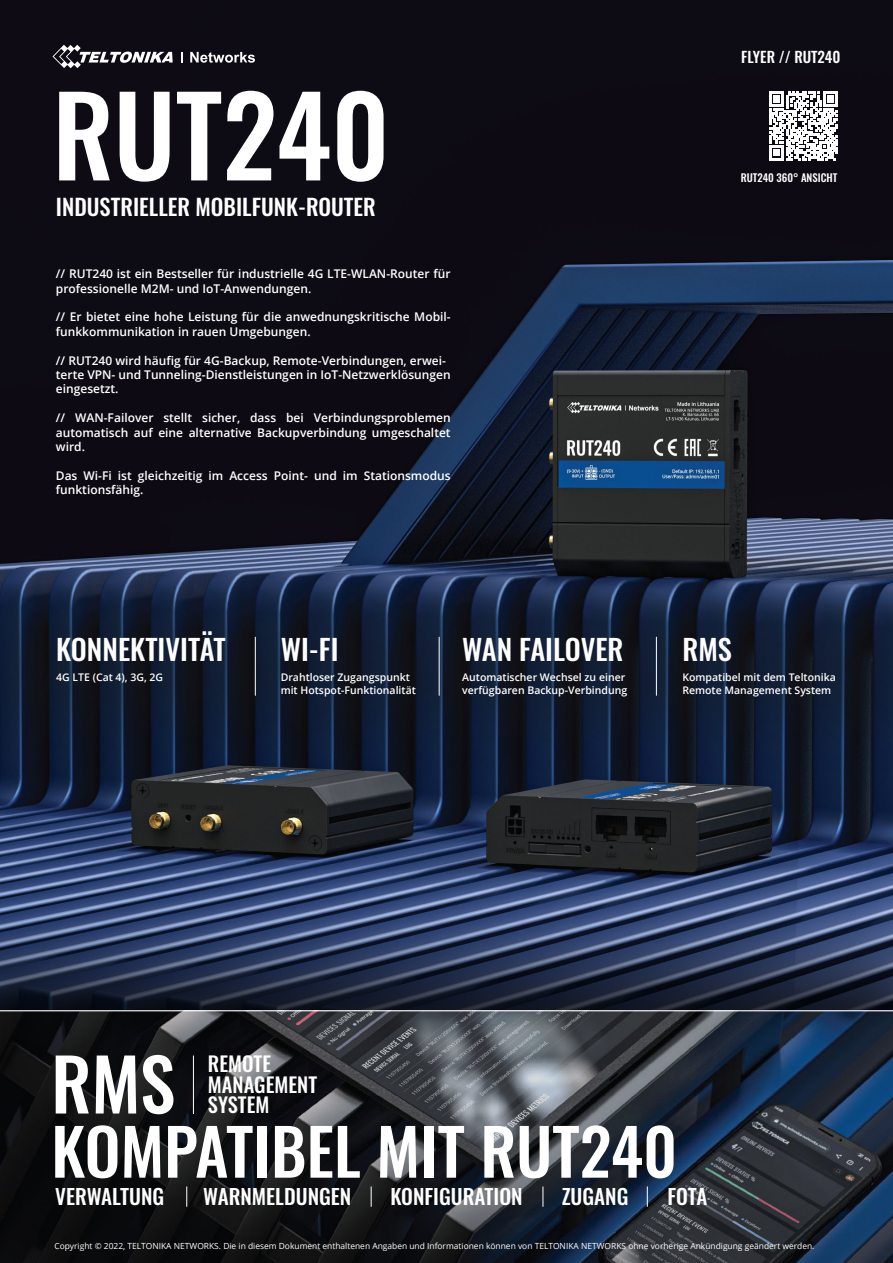
<style>
.page{position:relative;width:893px;height:1263px;background:#fff}
.page>*{position:absolute;margin:0;border:0;box-sizing:border-box;transform-origin:0 0}
.t1{font:500 109.5px "Oswald";color:#fff}
.t2{font:500 71.55px "Oswald";color:#fff}
.t3{font:500 63.9px "Oswald";color:#fff}
.t4{font:500 28.5px "Oswald";color:#fff}
.t5{font:500 22.5px "Oswald";color:#fff}
.t6{font:500 21px "Oswald";color:#fff}
.t7{font:500 20.4px/20.4px "Oswald";color:#fff}
.t8{font:500 15px "Oswald";color:#fff}
.t9{font:600 12px/14.4px "Open Sans";color:#fff}
.t10{font:500 10.65px "Oswald";color:#fff}
.t11{font:600 10.5px/12.6px "Open Sans";color:#fff}
.t12{font:8.4px "Open Sans";color:#fff}
</style>
<div class="page">
<img style="left:0;top:0;width:893px;height:866px">
<img style="left:0;top:558px;width:893px;height:214px">
<svg style="left:52px;top:45px;width:121px;height:23px"></svg>
<svg style="left:181px;top:52px;width:2px;height:11px"></svg>
<svg style="left:190px;top:52px;width:65px;height:11px"></svg>
<svg style="left:769px;top:92px;width:69px;height:68px"></svg>
<hr style="left:255px;top:637px;width:1px;height:58px;background:#fff">
<hr style="left:439px;top:637px;width:1px;height:58px;background:#fff">
<hr style="left:656px;top:637px;width:1px;height:58px;background:#fff">
<img style="left:0;top:866px;width:893px;height:144px">
<svg style="left:0;top:1011px;width:893px;height:252px;background:#252b33"></svg>
<hr style="left:193px;top:1055px;width:1px;height:59px;background:#fff">
<svg style="left:186px;top:1186px;width:1px;height:21px"></svg>
<svg style="left:371px;top:1186px;width:1px;height:21px"></svg>
<svg style="left:543px;top:1186px;width:1px;height:21px"></svg>
<svg style="left:647px;top:1186px;width:1px;height:21px"></svg>
<h1 class="t1" style="left:52px;top:79px;width:339px">RUT240</h1>
<h3 class="t5" style="left:56px;top:195px;width:321px">INDUSTRIELLER MOBILFUNK-ROUTER</h3>
<p class="t9" style="left:56px;top:266px;width:396px">// RUT240 ist ein Bestseller für industrielle 4G LTE-WLAN-Router für professionelle M2M- und IoT-Anwendungen.</p>
<p class="t9" style="left:56px;top:310px;width:396px">// Er bietet eine hohe Leistung für die anwednungskritische Mobil&shy;funkkommunikation in rauen Umgebungen.</p>
<p class="t9" style="left:56px;top:353px;width:396px">// RUT240 wird häufig für 4G-Backup, Remote-Verbindungen, erwei&shy;terte VPN- und Tunneling-Dienstleistungen in IoT-Netzwerklösungen eingesetzt.</p>
<p class="t9" style="left:56px;top:410px;width:396px;text-align:justify">// WAN-Failover stellt sicher, dass bei Verbindungsproblemen automatisch auf eine alternative Backupverbindung umgeschaltet wird.</p>
<p class="t9" style="left:56px;top:468px;width:396px">Das Wi-Fi ist gleichzeitig im Access Point- und im Stationsmodus funktionsfähig.</p>
<p class="t8" style="left:741px;top:49px;width:101px">FLYER // RUT240</p>
<p class="t10" style="left:741px;top:172px;width:98px">RUT240 360° ANSICHT</p>
<h3 class="t4" style="left:56px;top:634px;width:171px">KONNEKTIVITÄT</h3>
<h3 class="t4" style="left:281px;top:634px;width:59px">WI-FI</h3>
<h3 class="t4" style="left:462px;top:634px;width:163px">WAN FAILOVER</h3>
<h3 class="t4" style="left:682px;top:634px;width:51px">RMS</h3>
<p class="t11" style="left:56px;top:671px;width:109px">4G LTE (Cat 4), 3G, 2G</p>
<p class="t11" style="left:462px;top:671px;width:166px">Automatischer Wechsel zu einer verfügbaren Backup-Verbindung</p>
<p class="t11" style="left:281px;top:671px;width:137px">Drahtloser Zugangspunkt mit Hotspot-Funktionalität</p>
<p class="t11" style="left:682px;top:671px;width:155px">Kompatibel mit dem Teltonika<br>Remote Management System</p>
<h2 class="t2" style="left:51px;top:1047px;width:125px">RMS</h2>
<h3 class="t7" style="left:208px;top:1055px;width:111px">REMOTE<br>MANAGEMENT<br>SYSTEM</h3>
<h3 class="t3" style="left:51px;top:1118px;width:627px">KOMPATIBEL MIT RUT240</h3>
<h3 class="t6" style="left:55px;top:1186px;width:111px">VERWALTUNG</h3>
<h3 class="t6" style="left:203px;top:1186px;width:150px">WARNMELDUNGEN</h3>
<h3 class="t6" style="left:390px;top:1186px;width:134px">KONFIGURATION</h3>
<h3 class="t6" style="left:562px;top:1186px;width:68px">ZUGANG</h3>
<h3 class="t6" style="left:667px;top:1186px;width:41px">FOTA</h3>
<p class="t12" style="left:54px;top:1240px;width:762px">Copyright © 2022, TELTONIKA NETWORKS. Die in diesem Dokument enthaltenen Angaben und Informationen können von TELTONIKA NETWORKS ohne vorherige Ankündigung geändert werden.</p>
</div>
